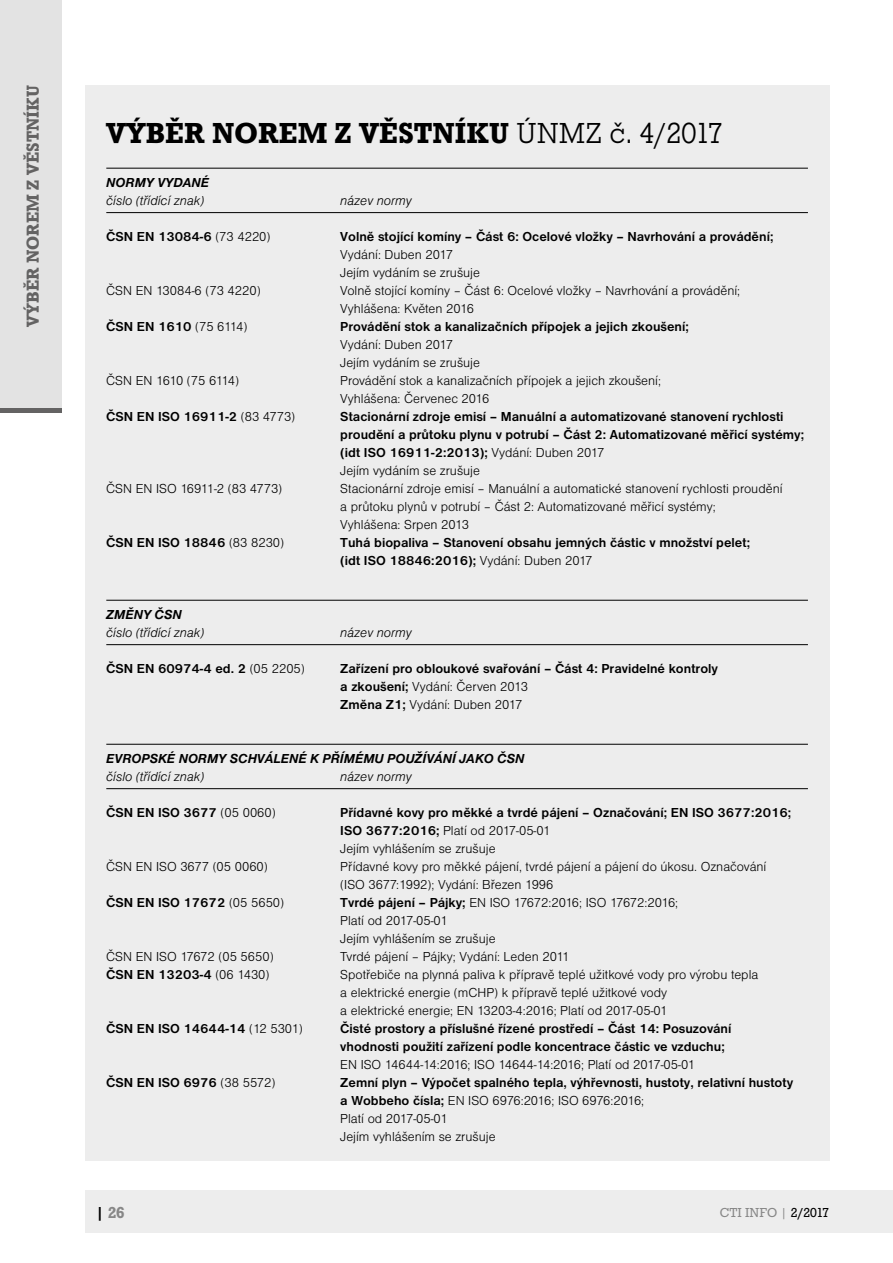
<style>
.page{position:relative;width:893px;height:1263px;background:#fff}
.page>*{position:absolute;margin:0;border:0;box-sizing:border-box;transform-origin:0 0}
.t1{font:500 30px "Roctus TCE";color:#000}
.t2{font:500 18px "Roctus TCE";color:#646363}
.t3{font:500 16.5px "Roctus TCE";color:#878787}
.t4{font:700 13.5px/18px "Nimbus Sans DCE";color:#000}
.t5{font:300 13.5px/18px "Nimbus Sans DCE";color:#000}
.t6{font:italic 300 13.5px "Nimbus Sans DCE";color:#000}
.t7{font:italic 700 13.5px "Nimbus Sans DCE";color:#000}
.t8{font:300 13.5px "Nimbus Sans DCE";letter-spacing:-.04em;color:#000}
.t9{font:13.5px "Roctus TCE";color:#878787}
.s1{font-weight:300}
.s2{font-weight:700}
.s3{color:#000}
</style>
<div class="page">
<div style="left:85px;top:1191px;width:808px;height:42px;background:#ededed"></div>
<div style="left:0;top:0;width:62px;height:412px;background:#e3e3e3"></div>
<hr style="left:0;top:408px;width:62px;height:4px;background:#646363">
<div style="left:85px;top:85px;width:744px;height:1076px;background:#ededed"></div>
<hr style="left:106px;top:168px;width:702px;height:1px;background:#000">
<hr style="left:106px;top:212px;width:702px;height:1px;background:#000">
<hr style="left:106px;top:600px;width:702px;height:1px;background:#000">
<hr style="left:106px;top:644px;width:702px;height:1px;background:#000">
<hr style="left:106px;top:744px;width:702px;height:1px;background:#000">
<hr style="left:106px;top:788px;width:702px;height:1px;background:#000">
<h2 class="t2" style="left:22px;top:327px;width:243px;rotate:-90deg">VÝBĚR NOREM Z VĚSTNÍKU</h2>
<h1 class="t1" style="left:106px;top:116px;width:618px">VÝBĚR NOREM Z VĚSTNÍKU <span class="s1">ÚNMZ č. 4/2017</span></h1>
<p class="t7" style="left:106px;top:174px;width:104px">NORMY VYDANÉ</p>
<p class="t6" style="left:106px;top:193px;width:99px">číslo (třídící znak)</p>
<p class="t6" style="left:340px;top:193px;width:73px">název normy</p>
<p class="t4" style="left:106px;top:227px;width:166px">ČSN EN 13084-6 <span class="s1">(73 4220)</span></p>
<p class="t4" style="left:340px;top:227px;width:435px">Volně stojící komíny – Část 6: Ocelové vložky – Navrhování a provádění;</p>
<p class="t5" style="left:340px;top:245px;width:141px">Vydání: Duben 2017<br>Jejím vydáním se zrušuje</p>
<p class="t5" style="left:106px;top:281px;width:156px">ČSN EN 13084-6 (73 4220)</p>
<p class="t5" style="left:340px;top:281px;width:401px">Volně stojící komíny – Část 6: Ocelové vložky – Navrhování a provádění;<br>Vyhlášena: Květen 2016</p>
<p class="t4" style="left:106px;top:317px;width:143px">ČSN EN 1610 <span class="s1">(75 6114)</span></p>
<p class="t4" style="left:340px;top:317px;width:350px">Provádění stok a kanalizačních přípojek a jejich zkoušení;</p>
<p class="t5" style="left:340px;top:335px;width:141px">Vydání: Duben 2017<br>Jejím vydáním se zrušuje</p>
<p class="t8" style="left:106px;top:373px;width:134px">ČSN EN 1610 (75 6114)</p>
<p class="t5" style="left:340px;top:371px;width:322px">Provádění stok a kanalizačních přípojek a jejich zkoušení;<br>Vyhlášena: Červenec 2016</p>
<p class="t4" style="left:106px;top:407px;width:190px">ČSN EN ISO 16911-2 <span class="s1">(83 4773)</span></p>
<p class="t4" style="left:340px;top:407px;width:465px">Stacionární zdroje emisí – Manuální a automatizované stanovení rychlosti proudění a průtoku plynu v potrubí – Část 2: Automatizované měřicí systémy; (idt ISO 16911-2:2013); <span class="s1">Vydání: Duben 2017<br>Jejím vydáním se zrušuje</span></p>
<p class="t5" style="left:106px;top:479px;width:177px">ČSN EN ISO 16911-2 (83 4773)</p>
<p class="t5" style="left:340px;top:479px;width:444px">Stacionární zdroje emisí – Manuální a automatické stanovení rychlosti proudění a průtoku plynů v potrubí – Část 2: Automatizované měřicí systémy;<br>Vyhlášena: Srpen 2013</p>
<p class="t4" style="left:106px;top:533px;width:179px">ČSN EN ISO 18846 <span class="s1">(83 8230)</span></p>
<p class="t4" style="left:340px;top:533px;width:411px">Tuhá biopaliva – Stanovení obsahu jemných částic v množství pelet; (idt ISO 18846:2016); <span class="s1">Vydání: Duben 2017</span></p>
<p class="t7" style="left:106px;top:606px;width:77px">ZMĚNY ČSN</p>
<p class="t6" style="left:106px;top:625px;width:99px">číslo (třídící znak)</p>
<p class="t6" style="left:340px;top:625px;width:73px">název normy</p>
<p class="t4" style="left:106px;top:659px;width:200px">ČSN EN 60974-4 ed. 2 <span class="s1">(05 2205)</span></p>
<p class="t4" style="left:340px;top:659px;width:379px">Zařízení pro obloukové svařování – Část 4: Pravidelné kontroly a zkoušení; <span class="s1">Vydání: Červen 2013<br></span>Změna Z1; <span class="s1">Vydání: Duben 2017</span></p>
<p class="t7" style="left:106px;top:750px;width:420px">EVROPSKÉ NORMY SCHVÁLENÉ K PŘÍMÉMU POUŽÍVÁNÍ JAKO ČSN</p>
<p class="t6" style="left:106px;top:769px;width:99px">číslo (třídící znak)</p>
<p class="t6" style="left:340px;top:769px;width:73px">název normy</p>
<p class="t4" style="left:106px;top:803px;width:171px">ČSN EN ISO 3677 <span class="s1">(05 0060)</span></p>
<p class="t4" style="left:340px;top:803px;width:452px">Přídavné kovy pro měkké a tvrdé pájení – Označování; EN ISO 3677:2016;<br>ISO 3677:2016; <span class="s1">Platí od 2017-05-01<br>Jejím vyhlášením se zrušuje</span></p>
<p class="t5" style="left:106px;top:857px;width:163px">ČSN EN ISO 3677 (05 0060)</p>
<p class="t5" style="left:340px;top:857px;width:428px">Přídavné kovy pro měkké pájení, tvrdé pájení a pájení do úkosu. Označování (ISO 3677:1992); Vydání: Březen 1996</p>
<p class="t4" style="left:106px;top:893px;width:179px">ČSN EN ISO 17672 <span class="s1">(05 5650)</span></p>
<p class="t5" style="left:340px;top:893px;width:339px"><span class="s2">Tvrdé pájení – Pájky;</span> EN ISO 17672:2016; ISO 17672:2016;<br>Platí od 2017-05-01<br>Jejím vyhlášením se zrušuje</p>
<p class="t5" style="left:106px;top:947px;width:169px">ČSN EN ISO 17672 (05 5650)</p>
<p class="t5" style="left:340px;top:947px;width:231px">Tvrdé pájení – Pájky; Vydání: Leden 2011</p>
<p class="t4" style="left:106px;top:965px;width:165px">ČSN EN 13203-4 <span class="s1">(06 1430)</span></p>
<p class="t5" style="left:340px;top:965px;width:419px">Spotřebiče na plynná paliva k přípravě teplé užitkové vody pro výrobu tepla a elektrické energie (mCHP) k přípravě teplé užitkové vody<br>a elektrické energie; EN 13203-4:2016; Platí od 2017-05-01</p>
<p class="t4" style="left:106px;top:1019px;width:198px">ČSN EN ISO 14644-14 <span class="s1">(12 5301)</span></p>
<p class="t4" style="left:340px;top:1019px;width:393px">Čisté prostory a příslušné řízené prostředí – Část 14: Posuzování vhodnosti použití zařízení podle koncentrace částic ve vzduchu;</p>
<p class="t5" style="left:340px;top:1055px;width:356px">EN ISO 14644-14:2016; ISO 14644-14:2016; Platí od 2017-05-01</p>
<p class="t4" style="left:106px;top:1073px;width:171px">ČSN EN ISO 6976 <span class="s1">(38 5572)</span></p>
<p class="t4" style="left:340px;top:1073px;width:454px">Zemní plyn – Výpočet spalného tepla, výhřevnosti, hustoty, relativní hustoty a Wobbeho čísla; <span class="s1">EN ISO 6976:2016; ISO 6976:2016;<br>Platí od 2017-05-01<br>Jejím vyhlášením se zrušuje</span></p>
<p class="t3" style="left:96px;top:1203px;width:30px"><span class="s3">|</span> 26</p>
<p class="t9" style="left:720px;top:1205px;width:111px">CTI INFO | <span class="s3">2/2017</span></p>
</div>
